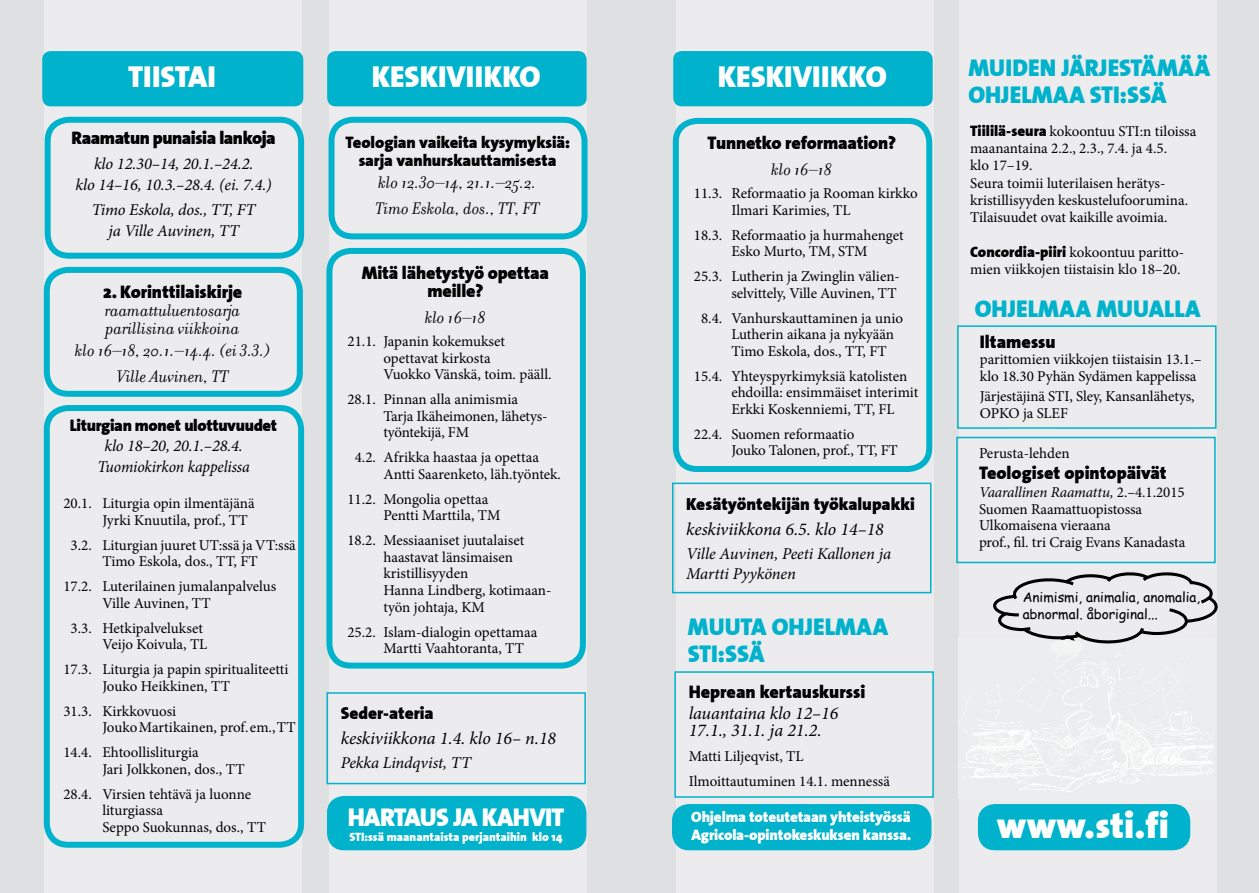
<style>
.page{position:relative;width:1259px;height:893px;background:#dee0e1}
.page>*{position:absolute;margin:0;border:0;box-sizing:border-box;transform-origin:0 0}
.t1{font:36.9px "The Sans Black Plain";color:#fff}
.t2{font:30px "The Sans Black Plain";color:#fff}
.t3{font:25.5px "The Sans Black Plain";letter-spacing:-.025em;color:#fff}
.t4{font:24px/27px "The Sans Black Plain";color:#00b2cb}
.t5{font:18px/18px "The Sans Black Plain";letter-spacing:-.01em;color:#000;text-align:center}
.t6{font:italic 18px/25.8px "Filosofia";color:#000}
.t7{font:italic 18px/16.5px "Minion Pro";letter-spacing:-.005em;color:#000}
.t8{font:17.25px "The Sans Black Plain";color:#000}
.t9{font:italic 16.5px/20.7px "Minion Pro";letter-spacing:-.01em;color:#000;text-align:center}
.t10{font:16.5px/18px "The Sans Black Plain";letter-spacing:-.005em;color:#000;text-align:center}
.t11{font:15px/16.5px "Minion Pro";letter-spacing:-.005em;color:#000}
.t12{font:15px/18px "The Sans Black Plain";letter-spacing:-.01em;color:#fff}
.t13{font:13.5px/16.2px "Comic Sans MS";color:#000}
.t14{font:12px "The Sans Black Plain";color:#fff}
.s1{font-family:"The Sans Black Plain"}
.s2{font-style:italic}
</style>
<div class="page">
<div style="left:44px;top:0;width:257px;height:893px;background:#ececee"></div>
<div style="left:329px;top:0;width:258px;height:893px;background:#ececee"></div>
<div style="left:676px;top:0;width:258px;height:893px;background:#ececee"></div>
<div style="left:959px;top:0;width:257px;height:893px;background:#ececee"></div>
<div style="left:672px;top:483px;width:259px;height:110px;border:2px solid #00b2cb"></div>
<div style="left:673px;top:118px;width:259px;height:354px;border:6px solid #00b2cb;border-radius:21px"></div>
<div style="left:673px;top:51px;width:259px;height:55px;background:#00b2cb;border-radius:9px"></div>
<img style="left:958px;top:640px;width:255px;height:156px">
<div style="left:326px;top:692px;width:260px;height:92px;border:2px solid #00b2cb"></div>
<svg style="left:993px;top:572px;width:224px;height:76px"></svg>
<div style="left:1049px;top:640px;width:34px;height:15px;background:#f2f3f3;border-radius:50%"></div>
<div style="left:957px;top:325px;width:259px;height:104px;border:2px solid #00b2cb"></div>
<div style="left:44px;top:405px;width:260px;height:443px;border:6px solid #00b2cb;border-radius:21px"></div>
<div style="left:672px;top:804px;width:259px;height:46px;background:#00b2cb;border-radius:17px"></div>
<div style="left:44px;top:267px;width:259px;height:130px;border:6px solid #00b2cb;border-radius:21px"></div>
<div style="left:42px;top:51px;width:261px;height:55px;background:#00b2cb;border-radius:9px"></div>
<div style="left:327px;top:51px;width:259px;height:55px;background:#00b2cb;border-radius:9px"></div>
<div style="left:45px;top:117px;width:259px;height:142px;border:6px solid #00b2cb;border-radius:21px"></div>
<div style="left:326px;top:248px;width:260px;height:421px;border:6px solid #00b2cb;border-radius:21px"></div>
<div style="left:674px;top:671px;width:260px;height:127px;border:2px solid #00b2cb"></div>
<div style="left:956px;top:437px;width:259px;height:126px;border:2px solid #00b2cb"></div>
<div style="left:327px;top:796px;width:259px;height:54px;background:#00b2cb;border-radius:17px"></div>
<div style="left:978px;top:804px;width:212px;height:46px;background:#00b2cb;border-radius:17px"></div>
<div style="left:328px;top:117px;width:259px;height:122px;border:6px solid #00b2cb;border-radius:21px"></div>
<h2 class="t2" style="left:128px;top:51px;width:89px">TIISTAI</h2>
<h2 class="t2" style="left:372px;top:51px;width:170px">KESKIVIIKKO</h2>
<p class="t5" style="left:72px;top:129px;width:206px">Raamatun punaisia lankoja</p>
<p class="t9" style="left:76px;top:154px;width:198px">klo 12.30–14, 20.1.–24.2.<br>klo 14–16, 10.3.–28.4. (ei. 7.4.)</p>
<p class="t9" style="left:92px;top:199px;width:165px">Timo Eskola, dos., TT, FT ja Ville Auvinen, TT</p>
<p class="t5" style="left:103px;top:283px;width:141px">2. Korinttilaiskirje</p>
<p class="t6" style="left:105px;top:302px;width:137px;line-height:18px">raamattuluentosarja parillisina viikkoina</p>
<p class="t6" style="left:75px;top:338px;width:197px;text-align:center">klo 16–18, 20.1.–14.4. (ei 3.3.)<br>Ville Auvinen, TT</p>
<p class="t10" style="left:70px;top:416px;width:209px">Liturgian monet ulottuvuudet</p>
<p class="t9" style="left:97px;top:436px;width:154px">klo 18–20, 20.1.–28.4.<br>Tuomiokirkon kappelissa</p>
<p class="t11" style="left:102px;top:495px;width:154px;text-indent:-39px">20.1. Liturgia opin ilmentäjänä<br>Jyrki Knuutila, prof., TT</p>
<p class="t11" style="left:71px;top:537px;width:227px;text-align:center">3.2. Liturgian juuret UT:ssä ja VT:ssä<br>Timo Eskola, dos., TT, FT</p>
<p class="t11" style="left:102px;top:578px;width:175px;text-indent:-39px">17.2. Luterilainen jumalanpalvelus<br>Ville Auvinen, TT</p>
<p class="t11" style="left:71px;top:620px;width:138px;text-align:right">3.3. Hetkipalvelukset<br>Veijo Koivula, TL</p>
<p class="t11" style="left:102px;top:661px;width:188px;text-indent:-39px">17.3. Liturgia ja papin spiritualiteetti<br>Jouko Heikkinen, TT</p>
<p class="t11" style="left:102px;top:703px;width:195px;text-indent:-39px">31.3. Kirkkovuosi<br>JoukoMartikainen, prof.em.,TT</p>
<p class="t11" style="left:102px;top:744px;width:144px;text-indent:-39px">14.4. Ehtoollisliturgia<br>Jari Jolkkonen, dos., TT</p>
<p class="t11" style="left:102px;top:786px;width:165px;text-indent:-39px">28.4. Virsien tehtävä ja luonne liturgiassa<br>Seppo Suokunnas, dos., TT</p>
<p class="t10" style="left:345px;top:133px;width:226px">Teologian vaikeita kysymyksiä: sarja vanhurskauttamisesta</p>
<p class="t6" style="left:375px;top:170px;width:166px">klo 12.30–14, 21.1.–25.2.<br>Timo Eskola, dos., TT, FT</p>
<p class="t5" style="left:362px;top:264px;width:189px">Mitä lähetystyö opettaa meille?</p>
<p class="t6" style="left:425px;top:305px;width:62px">klo 16–18</p>
<p class="t11" style="left:383px;top:333px;width:170px;text-indent:-36px">21.1. Japanin kokemukset opettavat kirkosta<br>Vuokko Vänskä, toim. pääll.</p>
<p class="t11" style="left:383px;top:391px;width:165px;text-indent:-36px">28.1. Pinnan alla animismia<br>Tarja Ikäheimonen, lähetys&shy;työntekijä, FM</p>
<p class="t11" style="left:383px;top:449px;width:179px;text-indent:-29px">4.2. Afrikka haastaa ja opettaa<br>Antti Saarenketo, läh.työntek.</p>
<p class="t11" style="left:383px;top:491px;width:118px;text-indent:-36px">11.2. Mongolia opettaa<br>Pentti Marttila, TM</p>
<p class="t11" style="left:383px;top:532px;width:169px;text-indent:-36px">18.2. Messiaaniset juutalaiset haastavat länsimaisen kristillisyyden<br>Hanna Lindberg, kotimaan&shy;työn johtaja, KM</p>
<p class="t11" style="left:383px;top:623px;width:155px;text-indent:-36px">25.2. Islam-dialogin opettamaa<br>Martti Vaahtoranta, TT</p>
<p class="t8" style="left:341px;top:699px;width:95px">Seder-ateria</p>
<p class="t7" style="left:341px;top:730px;width:217px">keskiviikkona 1.4. klo 16– n.18</p>
<p class="t9" style="left:341px;top:753px;width:132px">Pekka Lindqvist, TT</p>
<h3 class="t3" style="left:348px;top:796px;width:218px">HARTAUS JA KAHVIT</h3>
<p class="t14" style="left:349px;top:826px;width:215px">STI:ssä maanantaista perjantaihin klo 14</p>
<h2 class="t2" style="left:718px;top:51px;width:170px">KESKIVIIKKO</h2>
<p class="t5" style="left:707px;top:134px;width:190px">Tunnetko reformaation?</p>
<p class="t6" style="left:771px;top:157px;width:62px">klo 16–18</p>
<p class="t11" style="left:731px;top:185px;width:188px;text-indent:-37px">11.3. Reformaatio ja Rooman kirkko<br>Ilmari Karimies, TL</p>
<p class="t11" style="left:694px;top:227px;width:211px;text-align:center">18.3. Reformaatio ja hurmahenget<br>Esko Murto, TM, STM</p>
<p class="t11" style="left:694px;top:268px;width:207px;text-align:right">25.3. Lutherin ja Zwinglin välien&shy;selvittely, Ville Auvinen, TT</p>
<p class="t11" style="left:731px;top:310px;width:173px;text-indent:-30px">8.4. Vanhurskauttaminen ja unio<br>Lutherin aikana ja nykyään<br>Timo Eskola, dos., TT, FT</p>
<p class="t11" style="left:731px;top:368px;width:188px;text-indent:-37px">15.4. Yhteyspyrkimyksiä katolisten ehdoilla: ensimmäiset interimit<br>Erkki Koskenniemi, TT, FL</p>
<p class="t11" style="left:731px;top:426px;width:168px;text-indent:-37px">22.4. Suomen reformaatio<br>Jouko Talonen, prof., TT, FT</p>
<p class="t8" style="left:686px;top:489px;width:230px">Kesätyöntekijän työkalupakki</p>
<p class="t7" style="left:686px;top:521px;width:199px">keskiviikkona 6.5. klo 14–18</p>
<p class="t9" style="left:686px;top:544px;width:206px;line-height:19.8px;text-align:left">Ville Auvinen, Peeti Kallonen ja<br>Martti Pyykönen</p>
<h3 class="t4" style="left:688px;top:613px;width:202px">MUUTA OHJELMAA<br>STI:SSÄ</h3>
<p class="t5" style="left:688px;top:683px;width:178px">Heprean kertauskurssi</p>
<p class="t7" style="left:688px;top:705px;width:151px">lauantaina klo 12–16<br>17.1., 31.1. ja 21.2.</p>
<p class="t11" style="left:688px;top:743px;width:203px;line-height:25px">Matti Liljeqvist, TL<br>Ilmoittautuminen 14.1. mennessä</p>
<p class="t12" style="left:691px;top:807px;width:221px">Ohjelma toteutetaan yhteistyössä<br>Agricola-opintokeskuksen kanssa.</p>
<h3 class="t4" style="left:968px;top:54px;width:243px">MUIDEN JÄRJESTÄMÄÄ<br>OHJELMAA STI:SSÄ</h3>
<p class="t11" style="left:970px;top:122px;width:228px;line-height:17.2px"><span class="s1">Tiililä-seura</span> kokoontuu STI:n tiloissa maanantaina 2.2., 2.3., 7.4. ja 4.5.<br>klo 17–19.<br>Seura toimii luterilaisen herätys&shy;kristillisyyden keskustelufoorumina.<br>Tilaisuudet ovat kaikille avoimia.</p>
<p class="t11" style="left:970px;top:243px;width:216px;line-height:17.2px"><span class="s1">Concordia-piiri</span> kokoontuu paritto&shy;mien viikkojen tiistaisin klo 18–20.</p>
<h3 class="t4" style="left:974px;top:295px;width:227px">OHJELMAA MUUALLA</h3>
<p class="t5" style="left:980px;top:332px;width:77px">Iltamessu</p>
<p class="t11" style="left:980px;top:351px;width:223px">parittomien viikkojen tiistaisin 13.1.– klo 18.30 Pyhän Sydämen kappelissa</p>
<p class="t11" style="left:980px;top:388px;width:216px">Järjestäjinä STI, Sley, Kansanlähetys,<br>OPKO ja SLEF</p>
<p class="t11" style="left:979px;top:445px;width:92px">Perusta-lehden</p>
<p class="t5" style="left:979px;top:464px;width:189px">Teologiset opintopäivät</p>
<p class="t11" style="left:979px;top:484px;width:208px"><span class="s2">Vaarallinen Raamattu,</span> 2.–4.1.2015<br>Suomen Raamattuopistossa<br>Ulkomaisena vieraana<br>prof., fil. tri Craig Evans Kanadasta</p>
<p class="t13" style="left:1022px;top:589px;width:179px">Animismi, animalia, anomalia, abnormal. åboriginal...</p>
<h1 class="t1" style="left:997px;top:794px;width:174px">www.sti.fi</h1>
</div>
